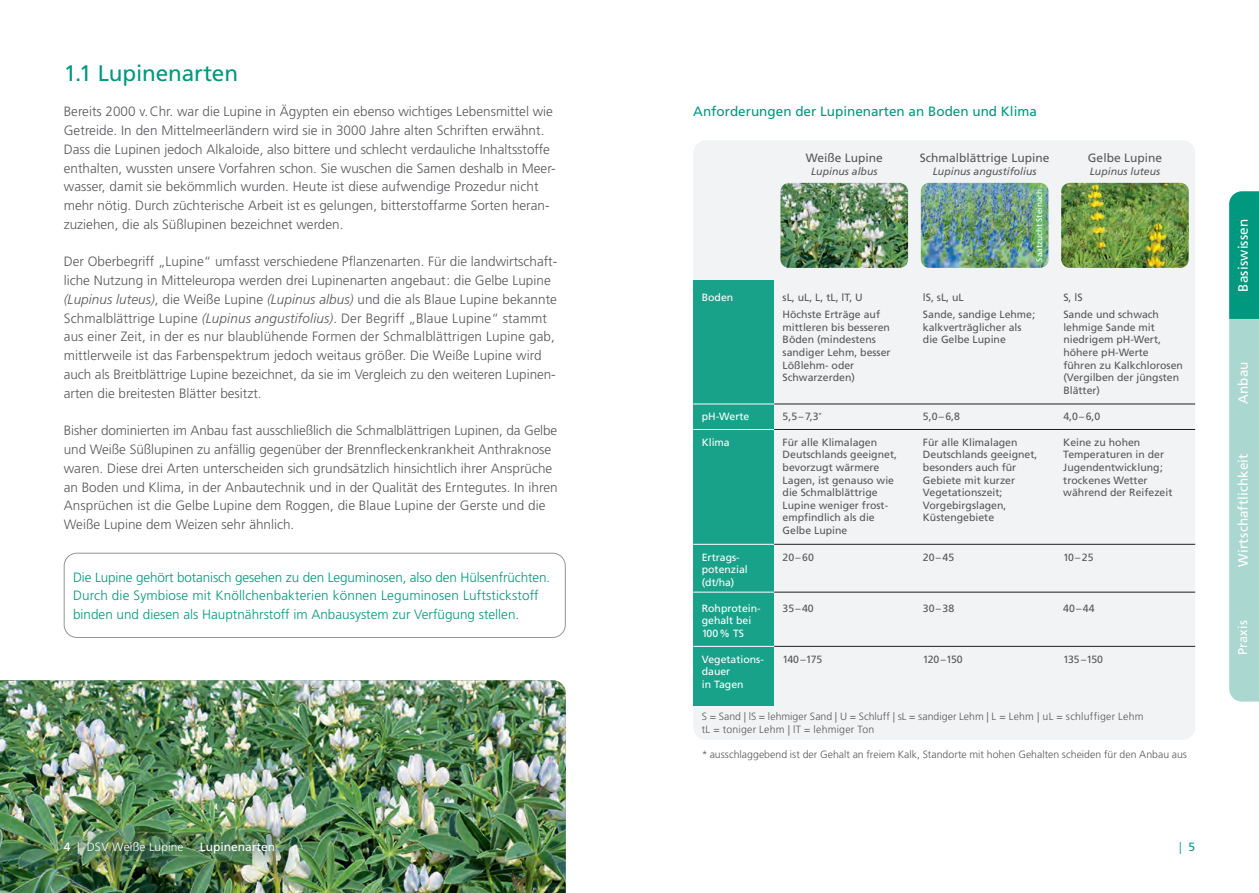
<style>
.page{position:relative;width:1259px;height:893px;background:#fff}
.page>*{position:absolute;margin:0;border:0;box-sizing:border-box;transform-origin:0 0}
.t1{font:22.5px "Frutiger";letter-spacing:-.01em;color:#00997f}
.t2{font:300 13.5px/18.8px "Frutiger";color:#57585a}
.t3{font:300 13.5px/18.8px "Frutiger";color:#00997f}
.t4{font:13.5px "Frutiger";color:#00997f}
.t5{font:13.5px "Frutiger";letter-spacing:.01em;color:#fff}
.t6{font:12.75px "Frutiger";letter-spacing:.01em;color:#fff}
.t7{font:12px "Frutiger";color:#57585a}
.t8{font:300 12px "Frutiger";letter-spacing:.01em;color:#fff}
.t9{font:12px "Frutiger";color:#fff}
.t10{font:300 12px "Frutiger";color:#00997f}
.t11{font:10.5px/12.6px "Frutiger";color:#57585a}
.t12{font:300 10.5px/12.6px "Frutiger";letter-spacing:.005em;color:#57585a}
.t13{font:10.5px/12.6px "Frutiger";color:#fff}
.t14{font:italic 10.5px "Frutiger";color:#57585a}
.t15{font:8.25px "Frutiger";color:#fff}
.s1{font-style:italic}
.s2{font-weight:400}
</style>
<div class="page">
<div style="left:64px;top:553px;width:502px;height:85px;border:1px solid #939598;border-radius:13px"></div>
<div style="left:693px;top:140px;width:502px;height:600px;background:#f2f3f4;border-radius:13px"></div>
<div style="left:693px;top:281px;width:81px;height:425px;background:#18a28a"></div>
<img style="left:1061px;top:183px;width:127px;height:85px">
<img style="left:921px;top:183px;width:107px;height:85px">
<img style="left:780px;top:183px;width:128px;height:85px">
<hr style="left:774px;top:544px;width:421px;height:1px;background:#231f20">
<hr style="left:693px;top:544px;width:81px;height:1px;background:#fff">
<hr style="left:774px;top:429px;width:421px;height:1px;background:#231f20">
<hr style="left:693px;top:429px;width:81px;height:1px;background:#fff">
<hr style="left:774px;top:404px;width:421px;height:1px;background:#231f20">
<hr style="left:693px;top:404px;width:81px;height:1px;background:#fff">
<hr style="left:774px;top:592px;width:421px;height:1px;background:#231f20">
<hr style="left:693px;top:592px;width:81px;height:1px;background:#fff">
<hr style="left:774px;top:646px;width:421px;height:1px;background:#231f20">
<hr style="left:693px;top:646px;width:81px;height:1px;background:#fff">
<img style="left:0;top:680px;width:566px;height:213px">
<svg style="left:1229px;top:191px;width:30px;height:511px;background:#83c8bc"></svg>
<img style="left:1028px;top:182px;width:21px;height:86px">
<img style="left:42px;top:818px;width:164px;height:58px">
<img style="left:178px;top:819px;width:119px;height:57px">
<h1 class="t1" style="left:64px;top:60px;width:176px">1.1 Lupinenarten</h1>
<p class="t2" style="left:64px;top:103px;width:493px">Bereits 2000 v.Chr. war die Lupine in Ägypten ein ebenso wichtiges Lebensmittel wie Getreide. In den Mittelmeerländern wird sie in 3000 Jahre alten Schriften erwähnt.<br>Dass die Lupinen jedoch Alkaloide, also bittere und schlecht verdauliche Inhaltsstoffe enthalten, wussten unsere Vorfahren schon. Sie wuschen die Samen deshalb in Meer&shy;wasser, damit sie bekömmlich wurden. Heute ist diese aufwendige Prozedur nicht mehr nötig. Durch züchterische Arbeit ist es gelungen, bitterstoffarme Sorten heran&shy;zuziehen, die als Süßlupinen bezeichnet werden.</p>
<p class="t2" style="left:64px;top:253px;width:495px">Der Oberbegriff „Lupine“ umfasst verschiedene Pflanzenarten. Für die landwirtschaft&shy;liche Nutzung in Mitteleuropa werden drei Lupinenarten angebaut: die Gelbe Lupine <span class="s1">(Lupinus luteus)</span>, die Weiße Lupine <span class="s1">(Lupinus albus)</span> und die als Blaue Lupine bekannte Schmalblättrige Lupine <span class="s1">(Lupinus angustifolius)</span>. Der Begriff „Blaue Lupine“ stammt aus einer Zeit, in der es nur blaublühende Formen der Schmalblättrigen Lupine gab, mittlerweile ist das Farbenspektrum jedoch weitaus größer. Die Weiße Lupine wird auch als Breitblättrige Lupine bezeichnet, da sie im Vergleich zu den weiteren Lupinen&shy;arten die breitesten Blätter besitzt.</p>
<p class="t2" style="left:64px;top:421px;width:495px">Bisher dominierten im Anbau fast ausschließlich die Schmalblättrigen Lupinen, da Gelbe und Weiße Süßlupinen zu anfällig gegenüber der Brennfleckenkrankheit Anthraknose waren. Diese drei Arten unterscheiden sich grundsätzlich hinsichtlich ihrer Ansprüche an Boden und Klima, in der Anbautechnik und in der Qualität des Erntegutes. In ihren Ansprüchen ist die Gelbe Lupine dem Roggen, die Blaue Lupine der Gerste und die Weiße Lupine dem Weizen sehr ähnlich.</p>
<p class="t3" style="left:73px;top:568px;width:478px">Die Lupine gehört botanisch gesehen zu den Leguminosen, also den Hülsenfrüchten.<br>Durch die Symbiose mit Knöllchenbakterien können Leguminosen Luftstickstoff binden und diesen als Hauptnährstoff im Anbausystem zur Verfügung stellen.</p>
<p class="t4" style="left:693px;top:104px;width:345px">Anforderungen der Lupinenarten an Boden und Klima</p>
<p class="t7" style="left:806px;top:151px;width:78px">Weiße Lupine</p>
<p class="t14" style="left:811px;top:165px;width:68px">Lupinus albus</p>
<p class="t7" style="left:920px;top:151px;width:131px">Schmalblättrige Lupine</p>
<p class="t14" style="left:932px;top:165px;width:105px">Lupinus angustifolius</p>
<p class="t13" style="left:702px;top:291px;width:33px">Boden</p>
<p class="t11" style="left:782px;top:289px;width:99px;line-height:16.8px">sL, uL, L, tL, lT, U<br>Höchste Erträge auf</p>
<p class="t11" style="left:782px;top:321px;width:109px">mittleren bis besseren<br>Böden (mindestens sandiger Lehm, besser<br>Lößlehm- oder<br>Schwarzerden)</p>
<p class="t15" style="left:1034px;top:262px;width:74px;rotate:-90deg">Saatzucht Steinach</p>
<p class="t11" style="left:923px;top:289px;width:114px;line-height:16.8px">lS, sL, uL<br>Sande, sandige Lehme;</p>
<p class="t11" style="left:923px;top:321px;width:100px">kalkverträglicher als die Gelbe Lupine</p>
<p class="t7" style="left:1088px;top:151px;width:76px">Gelbe Lupine</p>
<p class="t14" style="left:1089px;top:165px;width:72px">Lupinus luteus</p>
<p class="t11" style="left:1063px;top:289px;width:97px;line-height:16.8px">S, lS<br>Sande und schwach</p>
<p class="t11" style="left:1063px;top:321px;width:121px">lehmige Sande mit niedrigem pH-Wert, höhere pH-Werte führen zu Kalkchlorosen (Vergilben der jüngsten<br>Blätter)</p>
<p class="t13" style="left:702px;top:410px;width:49px">pH-Werte</p>
<p class="t13" style="left:702px;top:436px;width:30px">Klima</p>
<p class="t13" style="left:702px;top:551px;width:48px">Ertrags&shy;potenzial (dt/ha)</p>
<p class="t13" style="left:702px;top:602px;width:60px">Rohprotein&shy;gehalt bei<br>100% TS</p>
<p class="t13" style="left:702px;top:653px;width:64px">Vegetations&shy;dauer<br>in Tagen</p>
<p class="t11" style="left:782px;top:410px;width:41px">5,5–7,3<sup>*</sup></p>
<p class="t11" style="left:923px;top:410px;width:39px">5,0–6,8</p>
<p class="t11" style="left:1063px;top:410px;width:39px">4,0–6,0</p>
<p class="t11" style="left:782px;top:436px;width:116px">Für alle Klimalagen<br>Deutschlands geeignet, bevorzugt wärmere<br>Lagen, ist genauso wie die Schmalblättrige<br>Lupine weniger frost&shy;empfindlich als die<br>Gelbe Lupine</p>
<p class="t11" style="left:923px;top:436px;width:116px">Für alle Klimalagen<br>Deutschlands geeignet, besonders auch für<br>Gebiete mit kurzer<br>Vegetationszeit;<br>Vorgebirgslagen,<br>Küstengebiete</p>
<p class="t11" style="left:1063px;top:436px;width:111px">Keine zu hohen<br>Temperaturen in der<br>Jugendentwicklung; trockenes Wetter während der Reifezeit</p>
<p class="t11" style="left:782px;top:551px;width:33px">20–60</p>
<p class="t11" style="left:923px;top:551px;width:33px">20–45</p>
<p class="t11" style="left:1063px;top:551px;width:32px">10–25</p>
<p class="t11" style="left:782px;top:602px;width:33px">35–40</p>
<p class="t11" style="left:923px;top:602px;width:33px">30–38</p>
<p class="t11" style="left:1063px;top:602px;width:33px">40–44</p>
<p class="t11" style="left:782px;top:653px;width:41px">140–175</p>
<p class="t11" style="left:923px;top:653px;width:41px">120–150</p>
<p class="t11" style="left:1063px;top:653px;width:41px">135–150</p>
<p class="t12" style="left:702px;top:710px;width:443px">S = Sand | lS = lehmiger Sand | U = Schluff | sL = sandiger Lehm | L = Lehm | uL = schluffiger Lehm tL = toniger Lehm | lT = lehmiger Ton</p>
<p class="t12" style="left:702px;top:749px;width:487px">* ausschlaggebend ist der Gehalt an freiem Kalk, Standorte mit hohen Gehalten scheiden für den Anbau aus</p>
<p class="t8" style="left:64px;top:840px;width:121px"><span class="s2">4</span> | DSV Weiße Lupine</p>
<p class="t9" style="left:200px;top:840px;width:77px">Lupinenarten</p>
<p class="t10" style="left:1179px;top:840px;width:18px">| <span class="s2">5</span></p>
<p class="t5" style="left:1235px;top:292px;width:74px;rotate:-90deg">Basiswissen</p>
<p class="t5" style="left:1235px;top:404px;width:44px;rotate:-90deg">Anbau</p>
<p class="t5" style="left:1235px;top:567px;width:115px;rotate:-90deg">Wirtschaftlichkeit</p>
<p class="t6" style="left:1235px;top:655px;width:36px;rotate:-90deg">Praxis</p>
</div>
